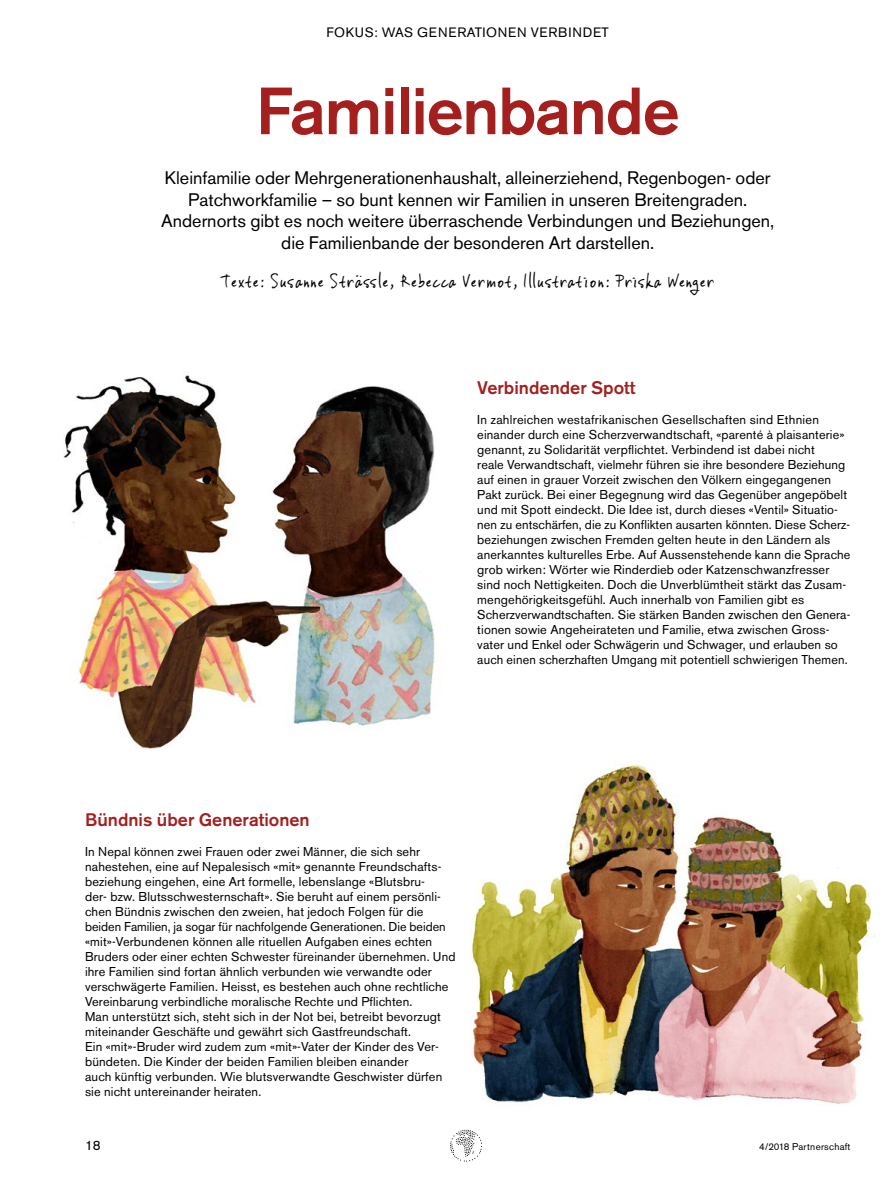
<style>
.page{position:relative;width:893px;height:1191px;background:#fff}
.page>*{position:absolute;margin:0;border:0;box-sizing:border-box;transform-origin:0 0}
.t1{font:500 66px "Akzidenz Grotesk BE";letter-spacing:-.02em;color:#a4201e}
.t2{font:21px "Vinc Hand";color:#000}
.t3{font:18px/21.5px "Akzidenz Grotesk BE";color:#000;text-align:center}
.t4{font:500 18px "Akzidenz Grotesk BE";color:#a4201e}
.t5{font:13.5px "Akzidenz Grotesk BE";letter-spacing:.045em;color:#000}
.t6{font:12.75px/15px "Akzidenz Grotesk BE";letter-spacing:.01em;color:#000}
.t7{font:9.75px "Akzidenz Grotesk BE";letter-spacing:.02em;color:#000}
</style>
<div class="page">
<svg style="left:450px;top:1129px;width:32px;height:32px"></svg>
<img style="left:63px;top:375px;width:372px;height:374px">
<img style="left:467px;top:764px;width:408px;height:340px">
<p class="t5" style="left:327px;top:25px;width:284px">FOKUS: WAS GENERATIONEN VERBINDET</p>
<h1 class="t1" style="left:256px;top:71px;width:426px">Familienbande</h1>
<p class="t3" style="left:161px;top:167px;width:615px">Kleinfamilie oder Mehrgenerationenhaushalt, alleinerziehend, Regenbogen- oder Patchworkfamilie – so bunt kennen wir Familien in unseren Breitengraden.<br>Andernorts gibt es noch weitere überraschende Verbindungen und Beziehungen, die Familienbande der besonderen Art darstellen.</p>
<h2 class="t2" style="left:221px;top:267px;width:495px">Texte: Susanne Strässle, Rebecca Vermot, Illustration: Priska Wenger</h2>
<h3 class="t4" style="left:477px;top:377px;width:160px">Verbindender Spott</h3>
<p class="t6" style="left:477px;top:412px;width:375px">In zahlreichen westafrikanischen Gesellschaften sind Ethnien einander durch eine Scherzverwandtschaft, «parenté à plaisanterie» genannt, zu Solidarität verpflichtet. Verbindend ist dabei nicht<br>reale Verwandtschaft, vielmehr führen sie ihre besondere Beziehung auf einen in grauer Vorzeit zwischen den Völkern eingegangenen Pakt zurück. Bei einer Begegnung wird das Gegenüber angepöbelt und mit Spott eindeckt. Die Idee ist, durch dieses «Ventil» Situatio&shy;nen zu entschärfen, die zu Konflikten ausarten könnten. Diese Scherz&shy;beziehungen zwischen Fremden gelten heute in den Ländern als anerkanntes kulturelles Erbe. Auf Aussenstehende kann die Sprache grob wirken: Wörter wie Rinderdieb oder Katzenschwanzfresser sind noch Nettigkeiten. Doch die Unverblümtheit stärkt das Zusam&shy;mengehörigkeitsgefühl. Auch innerhalb von Familien gibt es Scherzverwandtschaften. Sie stärken Banden zwischen den Genera&shy;tionen sowie Angeheirateten und Familie, etwa zwischen Gross&shy;vater und Enkel oder Schwägerin und Schwager, und erlauben so auch einen scherzhaften Umgang mit potentiell schwierigen Themen.</p>
<h3 class="t4" style="left:85px;top:808px;width:226px">Bündnis über Generationen</h3>
<p class="t6" style="left:85px;top:844px;width:372px">In Nepal können zwei Frauen oder zwei Männer, die sich sehr nahestehen, eine auf Nepalesisch «mit» genannte Freundschafts&shy;beziehung eingehen, eine Art formelle, lebenslange «Blutsbru-<br>der- bzw. Blutsschwesternschaft». Sie beruht auf einem persönli&shy;chen Bündnis zwischen den zweien, hat jedoch Folgen für die beiden Familien, ja sogar für nachfolgende Generationen. Die beiden «mit»-Verbundenen können alle rituellen Aufgaben eines echten Bruders oder einer echten Schwester füreinander übernehmen. Und ihre Familien sind fortan ähnlich verbunden wie verwandte oder verschwägerte Familien. Heisst, es bestehen auch ohne rechtliche Vereinbarung verbindliche moralische Rechte und Pflichten.<br>Man unterstützt sich, steht sich in der Not bei, betreibt bevorzugt miteinander Geschäfte und gewährt sich Gastfreundschaft.<br>Ein «mit»-Bruder wird zudem zum «mit»-Vater der Kinder des Ver&shy;bündeten. Die Kinder der beiden Familien bleiben einander<br>auch künftig verbunden. Wie blutsverwandte Geschwister dürfen sie nicht untereinander heiraten.</p>
<p class="t5" style="left:85px;top:1137px;width:17px">18</p>
<p class="t7" style="left:759px;top:1140px;width:93px">4/2018 Partnerschaft</p>
</div>
